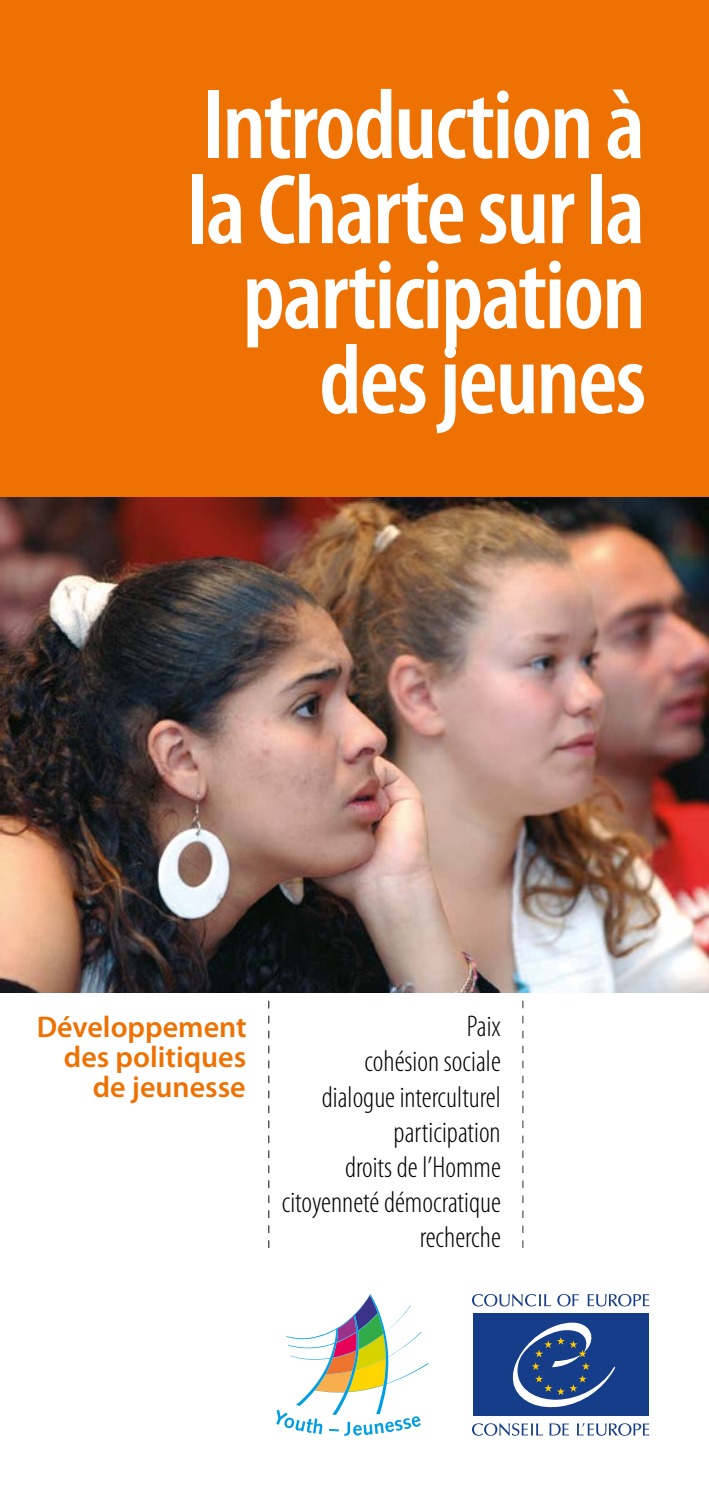
<style>
.page{position:relative;width:709px;height:1489px;background:#fff}
.page>*{position:absolute;margin:0;border:0;box-sizing:border-box;transform-origin:0 0}
.t1{font:600 condensed 100px/85px "Myriad Pro";letter-spacing:-.02em;color:#fff;text-align:right}
.t2{font:300 condensed 30px/35px "Myriad Pro";color:#000;text-align:right}
.t3{font:600 30px/30px "Myriad Pro";color:#ee7203;text-align:right}
</style>
<div class="page">
<svg style="left:522px;top:1000px;width:1px;height:247px"></svg>
<svg style="left:268px;top:1000px;width:1px;height:247px"></svg>
<img style="left:0;top:496px;width:709px;height:496px">
<div style="left:0;top:0;width:709px;height:496px;background:#ee7203"></div>
<svg style="left:557px;top:1294px;width:22px;height:12px"></svg>
<svg style="left:587px;top:1294px;width:62px;height:12px"></svg>
<svg style="left:472px;top:1294px;width:79px;height:12px"></svg>
<svg style="left:577px;top:1423px;width:72px;height:12px"></svg>
<svg style="left:549px;top:1423px;width:20px;height:12px"></svg>
<svg style="left:472px;top:1423px;width:71px;height:12px"></svg>
<div style="left:473px;top:1313px;width:175px;height:102px;background:#153d8a"></div>
<svg style="left:512px;top:1322px;width:103px;height:85px"></svg>
<svg style="left:276px;top:1294px;width:152px;height:141px"></svg>
<h1 class="t1" style="left:187px;top:81px;width:460px">Introduction à la Charte sur la participation des jeunes</h1>
<p class="t3" style="left:37px;top:1010px;width:211px">Développement des politiques de jeunesse</p>
<p class="t2" style="left:282px;top:1008px;width:221px">Paix<br>cohésion sociale<br>dialogue interculturel participation<br>droits de l’Homme citoyenneté démocratique recherche</p>
</div>
